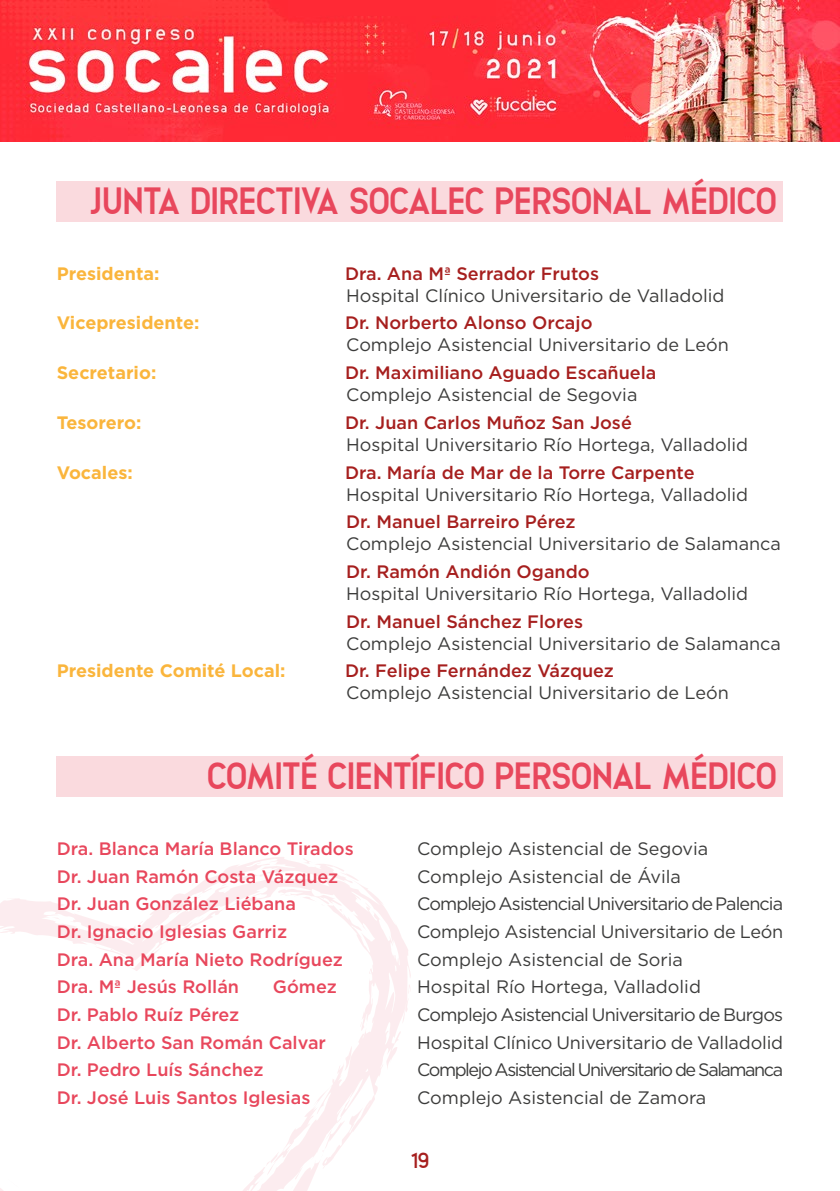
<style>
.page{position:relative;width:840px;height:1191px;background:#fff}
.page>*{position:absolute;margin:0;border:0;box-sizing:border-box;transform-origin:0 0}
.t1{font:700 38px "Animosa";letter-spacing:-.03em;color:#e8475c}
.t2{font:22px "Animosa";color:#a61f1e}
.t3{font:18px "Gotham";color:#3c3c3b}
.t4{font:500 18px "Gotham";color:#e8475c}
.t5{font:500 18px "Gotham";color:#a61f1e}
.t6{font:700 18px "Gotham";color:#fab53c}
.t7{font:18px "Gotham";letter-spacing:-.08em;color:#3c3c3b}
.t8{font:18px "Gotham";letter-spacing:-.05em;color:#3c3c3b}
.t9{font:18px "Gotham";letter-spacing:-.04em;color:#3c3c3b}
.t10{font:18px "Gotham";letter-spacing:-.02em;color:#3c3c3b}
</style>
<div class="page">
<img style="left:0;top:0;width:839px;height:142px">
<svg style="left:0;top:857px;width:410px;height:237px"></svg>
<svg style="left:94px;top:946px;width:35px;height:20px"></svg>
<svg style="left:171px;top:931px;width:6px;height:8px"></svg>
<svg style="left:75px;top:907px;width:7px;height:5px"></svg>
<svg style="left:199px;top:917px;width:4px;height:3px"></svg>
<svg style="left:137px;top:918px;width:10px;height:11px"></svg>
<svg style="left:192px;top:894px;width:11px;height:4px"></svg>
<svg style="left:220px;top:873px;width:50px;height:14px"></svg>
<svg style="left:191px;top:882px;width:4px;height:4px"></svg>
<svg style="left:293px;top:895px;width:32px;height:11px"></svg>
<svg style="left:299px;top:874px;width:8px;height:3px"></svg>
<svg style="left:337px;top:908px;width:5px;height:4px"></svg>
<svg style="left:301px;top:858px;width:15px;height:9px"></svg>
<svg style="left:337px;top:871px;width:21px;height:11px"></svg>
<svg style="left:364px;top:902px;width:6px;height:7px"></svg>
<svg style="left:371px;top:985px;width:2px;height:12px"></svg>
<svg style="left:360px;top:1021px;width:7px;height:6px"></svg>
<svg style="left:408px;top:983px;width:2px;height:17px"></svg>
<svg style="left:243px;top:1094px;width:132px;height:97px"></svg>
<div style="left:57px;top:181px;width:725px;height:41px;background:#fadade"></div>
<div style="left:57px;top:756px;width:725px;height:41px;background:#fadade"></div>
<h1 class="t1" style="left:89px;top:169px;width:689px">JUNTA DIRECTIVA SOCALEC PERSONAL MÉDICO</h1>
<p class="t6" style="left:57px;top:261px;width:104px">Presidenta:</p>
<p class="t5" style="left:345px;top:262px;width:255px">Dra. Ana Mª Serrador Frutos</p>
<p class="t3" style="left:346px;top:284px;width:379px">Hospital Clínico Universitario de Valladolid</p>
<p class="t6" style="left:57px;top:311px;width:144px">Vicepresidente:</p>
<p class="t5" style="left:345px;top:311px;width:249px">Dr. Norberto Alonso Orcajo</p>
<p class="t3" style="left:346px;top:333px;width:384px">Complejo Asistencial Universitario de León</p>
<p class="t6" style="left:57px;top:361px;width:101px">Secretario:</p>
<p class="t5" style="left:345px;top:361px;width:313px">Dr. Maximiliano Aguado Escañuela</p>
<p class="t3" style="left:346px;top:383px;width:292px">Complejo Asistencial de Segovia</p>
<p class="t6" style="left:57px;top:410px;width:86px">Tesorero:</p>
<p class="t5" style="left:345px;top:411px;width:288px">Dr. Juan Carlos Muñoz San José</p>
<p class="t3" style="left:346px;top:433px;width:403px">Hospital Universitario Río Hortega, Valladolid</p>
<p class="t6" style="left:57px;top:460px;width:77px">Vocales:</p>
<p class="t5" style="left:345px;top:460px;width:351px">Dra. María de Mar de la Torre Carpente</p>
<p class="t3" style="left:346px;top:482px;width:403px">Hospital Universitario Río Hortega, Valladolid</p>
<p class="t5" style="left:346px;top:510px;width:231px">Dr. Manuel Barreiro Pérez</p>
<p class="t3" style="left:346px;top:532px;width:436px">Complejo Asistencial Universitario de Salamanca</p>
<p class="t5" style="left:346px;top:560px;width:245px">Dr. Ramón Andión Ogando</p>
<p class="t3" style="left:346px;top:582px;width:403px">Hospital Universitario Río Hortega, Valladolid</p>
<p class="t5" style="left:346px;top:609px;width:238px">Dr. Manuel Sánchez Flores</p>
<p class="t3" style="left:346px;top:631px;width:436px">Complejo Asistencial Universitario de Salamanca</p>
<p class="t6" style="left:57px;top:659px;width:230px">Presidente Comité Local:</p>
<p class="t5" style="left:345px;top:659px;width:270px">Dr. Felipe Fernández Vázquez</p>
<p class="t3" style="left:346px;top:681px;width:384px">Complejo Asistencial Universitario de León</p>
<h1 class="t1" style="left:206px;top:744px;width:572px">COMITÉ CIENTÍFICO PERSONAL MÉDICO</h1>
<p class="t4" style="left:57px;top:836px;width:298px">Dra. Blanca María Blanco Tirados</p>
<p class="t3" style="left:417px;top:837px;width:292px">Complejo Asistencial de Segovia</p>
<p class="t4" style="left:57px;top:864px;width:283px">Dr. Juan Ramón Costa Vázquez</p>
<p class="t3" style="left:417px;top:864px;width:265px">Complejo Asistencial de Ávila</p>
<p class="t4" style="left:57px;top:892px;width:241px">Dr. Juan González Liébana</p>
<p class="t8" style="left:417px;top:892px;width:367px">Complejo Asistencial Universitario de Palencia</p>
<p class="t4" style="left:57px;top:919px;width:232px">Dr. Ignacio Iglesias Garriz</p>
<p class="t10" style="left:417px;top:920px;width:367px">Complejo Asistencial Universitario de León</p>
<p class="t4" style="left:57px;top:947px;width:287px">Dra. Ana María Nieto Rodríguez</p>
<p class="t3" style="left:417px;top:947px;width:267px">Complejo Asistencial de Soria</p>
<p class="t4" style="left:57px;top:975px;width:184px">Dra. Mª Jesús Rollán</p>
<p class="t4" style="left:273px;top:975px;width:65px">Gómez</p>
<p class="t3" style="left:417px;top:975px;width:285px">Hospital Río Hortega, Valladolid</p>
<p class="t4" style="left:57px;top:1002px;width:184px">Dr. Pablo Ruíz Pérez</p>
<p class="t9" style="left:417px;top:1003px;width:367px">Complejo Asistencial Universitario de Burgos</p>
<p class="t4" style="left:57px;top:1030px;width:271px">Dr. Alberto San Román Calvar</p>
<p class="t3" style="left:417px;top:1030px;width:367px">Hospital Clínico Universitario de Valladolid</p>
<p class="t4" style="left:57px;top:1058px;width:208px">Dr. Pedro Luís Sánchez</p>
<p class="t7" style="left:417px;top:1058px;width:367px">Complejo Asistencial Universitario de Salamanca</p>
<p class="t4" style="left:57px;top:1085px;width:255px">Dr. José Luis Santos Iglesias</p>
<p class="t3" style="left:417px;top:1086px;width:290px">Complejo Asistencial de Zamora</p>
<p class="t2" style="left:410px;top:1142px;width:21px">19</p>
</div>
